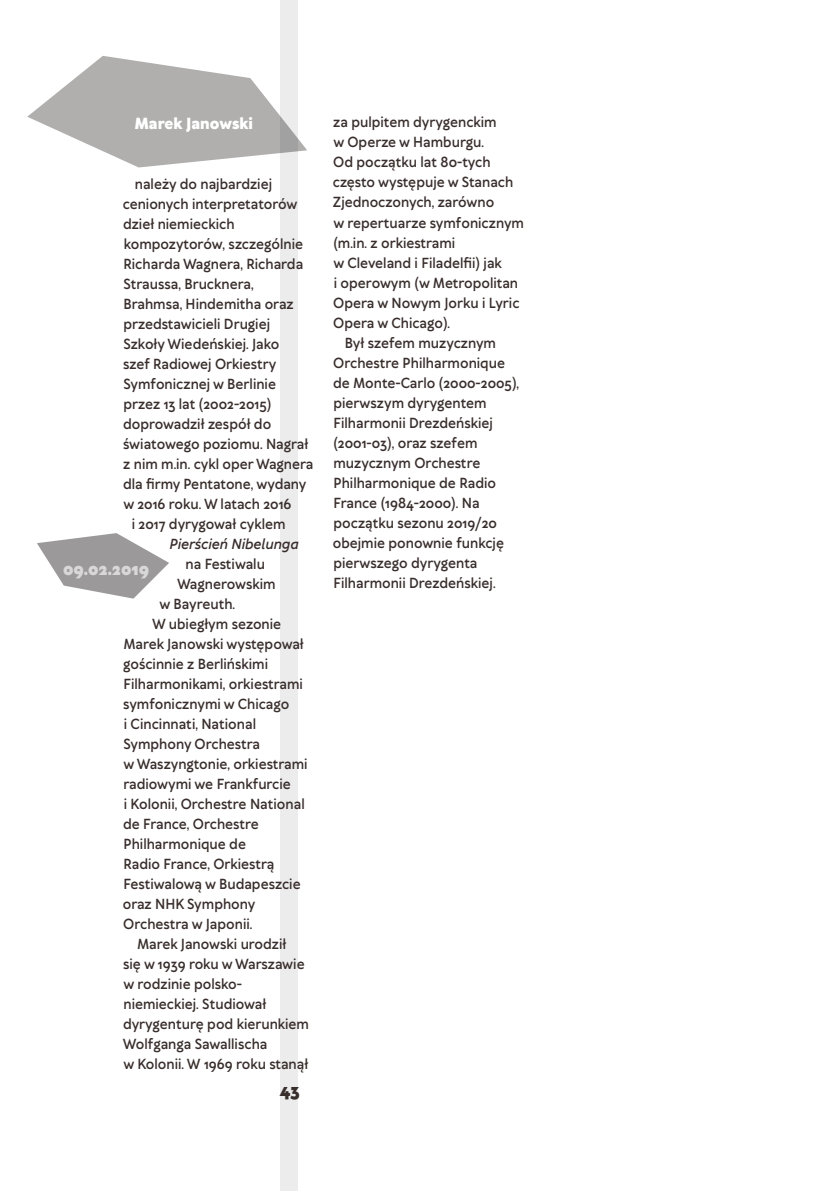
<style>
.page{position:relative;width:840px;height:1191px;background:#fff}
.page>*{position:absolute;margin:0;border:0;box-sizing:border-box;transform-origin:0 0}
.t1{font:900 17px "TT Wellingtons";color:#d9d8d8;scale:.92 1}
.t2{font:900 17px "TT Wellingtons";color:#382e2b;scale:.92 1}
.t3{font:900 15.4px "TT Wellingtons";color:#fff;scale:.91 1}
.t4{font:600 14px "TT Wellingtons";color:#382e2b;scale:.92 1}
.t5{font:italic 600 14px "TT Wellingtons";color:#382e2b;scale:.92 1}
</style>
<div class="page">
<div style="left:280px;top:0;width:17px;height:1191px;background:#ececec"></div>
<svg style="left:37px;top:533px;width:132px;height:66px"></svg>
<svg style="left:27px;top:56px;width:280px;height:111px"></svg>
<p class="t3" style="left:134px;top:113px;width:132px">Marek Janowski</p>
<p class="t4" style="left:135px;top:175px;width:151px">należy do najbardziej</p>
<p class="t4" style="left:123px;top:195px;width:191px">cenionych interpretatorów</p>
<p class="t4" style="left:123px;top:215px;width:123px">dzieł niemieckich</p>
<p class="t4" style="left:124px;top:235px;width:196px">kompozytorów, szczególnie</p>
<p class="t4" style="left:123px;top:255px;width:197px">Richarda Wagnera, Richarda</p>
<p class="t4" style="left:123px;top:275px;width:143px">Straussa, Brucknera,</p>
<p class="t4" style="left:123px;top:295px;width:186px">Brahmsa, Hindemitha oraz</p>
<p class="t4" style="left:123px;top:315px;width:161px">przedstawicieli Drugiej</p>
<p class="t4" style="left:123px;top:335px;width:171px">Szkoły Wiedeńskiej. Jako</p>
<p class="t4" style="left:123px;top:355px;width:168px">szef Radiowej Orkiestry</p>
<p class="t4" style="left:123px;top:375px;width:167px">Symfonicznej w Berlinie</p>
<p class="t4" style="left:123px;top:395px;width:162px">przez 13 lat (2002-2015)</p>
<p class="t4" style="left:123px;top:415px;width:162px">doprowadził zespół do</p>
<p class="t4" style="left:123px;top:435px;width:203px">światowego poziomu. Nagrał</p>
<p class="t4" style="left:123px;top:455px;width:208px">z nim m.in. cykl oper Wagnera</p>
<p class="t4" style="left:123px;top:475px;width:201px">dla firmy Pentatone, wydany</p>
<p class="t4" style="left:123px;top:495px;width:184px">w 2016 roku. W latach 2016</p>
<p class="t4" style="left:132px;top:515px;width:168px">i 2017 dyrygował cyklem</p>
<p class="t5" style="left:169px;top:535px;width:142px">Pierścień Nibelunga</p>
<p class="t4" style="left:185px;top:555px;width:88px">na Festiwalu</p>
<p class="t4" style="left:177px;top:575px;width:109px">Wagnerowskim</p>
<p class="t4" style="left:159px;top:595px;width:84px">w Bayreuth.</p>
<p class="t4" style="left:152px;top:615px;width:142px">W ubiegłym sezonie</p>
<p class="t4" style="left:123px;top:635px;width:197px">Marek Janowski występował</p>
<p class="t4" style="left:123px;top:655px;width:159px">gościnnie z Berlińskimi</p>
<p class="t4" style="left:123px;top:675px;width:196px">Filharmonikami, orkiestrami</p>
<p class="t4" style="left:123px;top:695px;width:182px">symfonicznymi w Chicago</p>
<p class="t4" style="left:124px;top:715px;width:145px">i Cincinnati, National</p>
<p class="t4" style="left:123px;top:735px;width:150px">Symphony Orchestra</p>
<p class="t4" style="left:123px;top:755px;width:201px">w Waszyngtonie, orkiestrami</p>
<p class="t4" style="left:123px;top:775px;width:183px">radiowymi we Frankfurcie</p>
<p class="t4" style="left:124px;top:795px;width:198px">i Kolonii, Orchestre National</p>
<p class="t4" style="left:123px;top:815px;width:149px">de France, Orchestre</p>
<p class="t4" style="left:123px;top:835px;width:135px">Philharmonique de</p>
<p class="t4" style="left:123px;top:855px;width:165px">Radio France, Orkiestrą</p>
<p class="t4" style="left:123px;top:875px;width:194px">Festiwalową w Budapeszcie</p>
<p class="t4" style="left:123px;top:895px;width:145px">oraz NHK Symphony</p>
<p class="t4" style="left:123px;top:915px;width:142px">Orchestra w Japonii.</p>
<p class="t4" style="left:137px;top:935px;width:164px">Marek Janowski urodził</p>
<p class="t4" style="left:123px;top:955px;width:199px">się w 1939 roku w Warszawie</p>
<p class="t4" style="left:123px;top:975px;width:130px">w rodzinie polsko-</p>
<p class="t4" style="left:123px;top:995px;width:157px">niemieckiej. Studiował</p>
<p class="t4" style="left:123px;top:1015px;width:203px">dyrygenturę pod kierunkiem</p>
<p class="t4" style="left:123px;top:1035px;width:158px">Wolfganga Sawallischa</p>
<p class="t4" style="left:123px;top:1055px;width:202px">w Kolonii. W 1969 roku stanął</p>
<p class="t1" style="left:63px;top:557px;width:95px">09.02.2019</p>
<p class="t2" style="left:280px;top:1078px;width:23px">43</p>
<p class="t4" style="left:333px;top:113px;width:179px">za pulpitem dyrygenckim</p>
<p class="t4" style="left:333px;top:133px;width:165px">w Operze w Hamburgu.</p>
<p class="t4" style="left:333px;top:153px;width:172px">Od początku lat 80-tych</p>
<p class="t4" style="left:332px;top:173px;width:198px">często występuje w Stanach</p>
<p class="t4" style="left:332px;top:193px;width:177px">Zjednoczonych, zarówno</p>
<p class="t4" style="left:333px;top:213px;width:208px">w repertuarze symfonicznym</p>
<p class="t4" style="left:333px;top:233px;width:134px">(m.in. z orkiestrami</p>
<p class="t4" style="left:333px;top:253px;width:184px">w Cleveland i Filadelfii) jak</p>
<p class="t4" style="left:333px;top:273px;width:202px">i operowym (w Metropolitan</p>
<p class="t4" style="left:333px;top:293px;width:204px">Opera w Nowym Jorku i Lyric</p>
<p class="t4" style="left:333px;top:313px;width:128px">Opera w Chicago).</p>
<p class="t4" style="left:344px;top:333px;width:166px">Był szefem muzycznym</p>
<p class="t4" style="left:333px;top:353px;width:188px">Orchestre Philharmonique</p>
<p class="t4" style="left:333px;top:373px;width:204px">de Monte-Carlo (2000-2005),</p>
<p class="t4" style="left:333px;top:393px;width:168px">pierwszym dyrygentem</p>
<p class="t4" style="left:333px;top:413px;width:175px">Filharmonii Drezdeńskiej</p>
<p class="t4" style="left:333px;top:433px;width:158px">(2001-03), oraz szefem</p>
<p class="t4" style="left:333px;top:453px;width:161px">muzycznym Orchestre</p>
<p class="t4" style="left:333px;top:473px;width:178px">Philharmonique de Radio</p>
<p class="t4" style="left:333px;top:493px;width:160px">France (1984-2000). Na</p>
<p class="t4" style="left:333px;top:513px;width:179px">początku sezonu 2019/20</p>
<p class="t4" style="left:332px;top:533px;width:187px">obejmie ponownie funkcję</p>
<p class="t4" style="left:333px;top:553px;width:158px">pierwszego dyrygenta</p>
<p class="t4" style="left:333px;top:573px;width:177px">Filharmonii Drezdeńskiej.</p>
</div>
